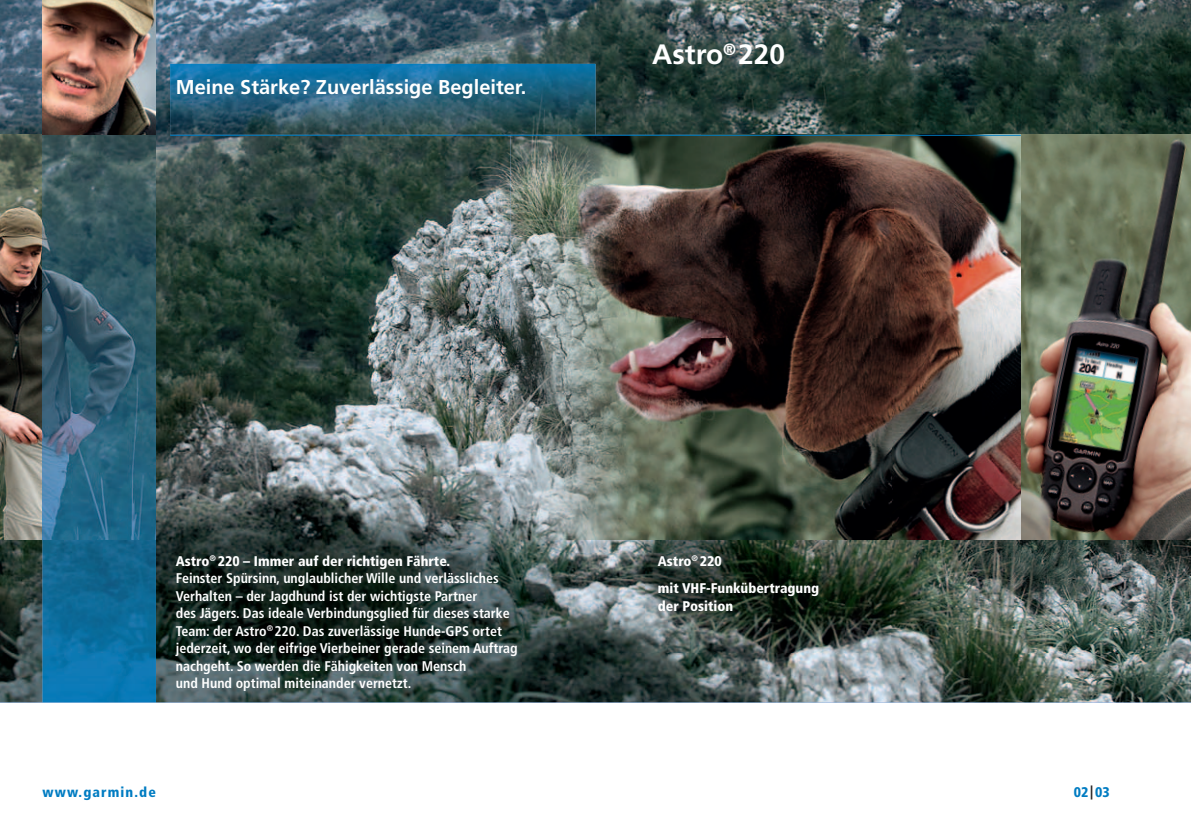
<style>
.page{position:relative;width:1191px;height:840px;background:#fff}
.page>*{position:absolute;margin:0;border:0;box-sizing:border-box;transform-origin:0 0}
.t1{font:700 28px "Frutiger";color:#fff}
.t2{font:700 20px "Frutiger";color:#fff}
.t3{font:700 condensed 14px/17.4px "Frutiger";color:#fff}
.t4{font:900 condensed 14px/27.4px "Frutiger";color:#fff}
.t5{font:900 condensed 14px "Frutiger";letter-spacing:.08em;color:#007cc2}
.s1{font-weight:900}
.s2{color:#231f20}
</style>
<div class="page">
<img style="left:0;top:0;width:1191px;height:702px">
<img style="left:0;top:135px;width:43px;height:404px">
<img style="left:510px;top:135px;width:681px;height:404px">
<img style="left:43px;top:135px;width:113px;height:567px">
<img style="left:43px;top:0;width:113px;height:135px">
<img style="left:170px;top:64px;width:425px;height:71px">
<hr style="left:170px;top:135px;width:850px;height:1px;background:#007cc2">
<h2 class="t2" style="left:176px;top:75px;width:352px">Meine Stärke? Zuverlässige Begleiter.</h2>
<h1 class="t1" style="left:652px;top:38px;width:134px">Astro<sup>®</sup> 220</h1>
<p class="t3" style="left:176px;top:551px;width:343px"><span class="s1">Astro</span><sup>®</sup> <span class="s1">220 – Immer auf der richtigen Fährte.<br></span>Feinster Spürsinn, unglaublicher Wille und verlässliches Verhalten – der Jagdhund ist der wichtigste Partner<br>des Jägers. Das ideale Verbindungsglied für dieses starke Team: der Astro<sup>®</sup> 220. Das zuverlässige Hunde-GPS ortet jederzeit, wo der eifrige Vierbeiner gerade seinem Auftrag nachgeht. So werden die Fähigkeiten von Mensch<br>und Hund optimal miteinander vernetzt.</p>
<p class="t4" style="left:658px;top:546px;width:163px">Astro<sup>®</sup> 220<br>mit VHF-Funkübertragung</p>
<p class="t4" style="left:658px;top:591px;width:77px">der Position</p>
<p class="t5" style="left:43px;top:783px;width:115px">www.garmin.de</p>
<p class="t5" style="left:1073px;top:783px;width:37px">02 <span class="s2">|</span> 03</p>
</div>
